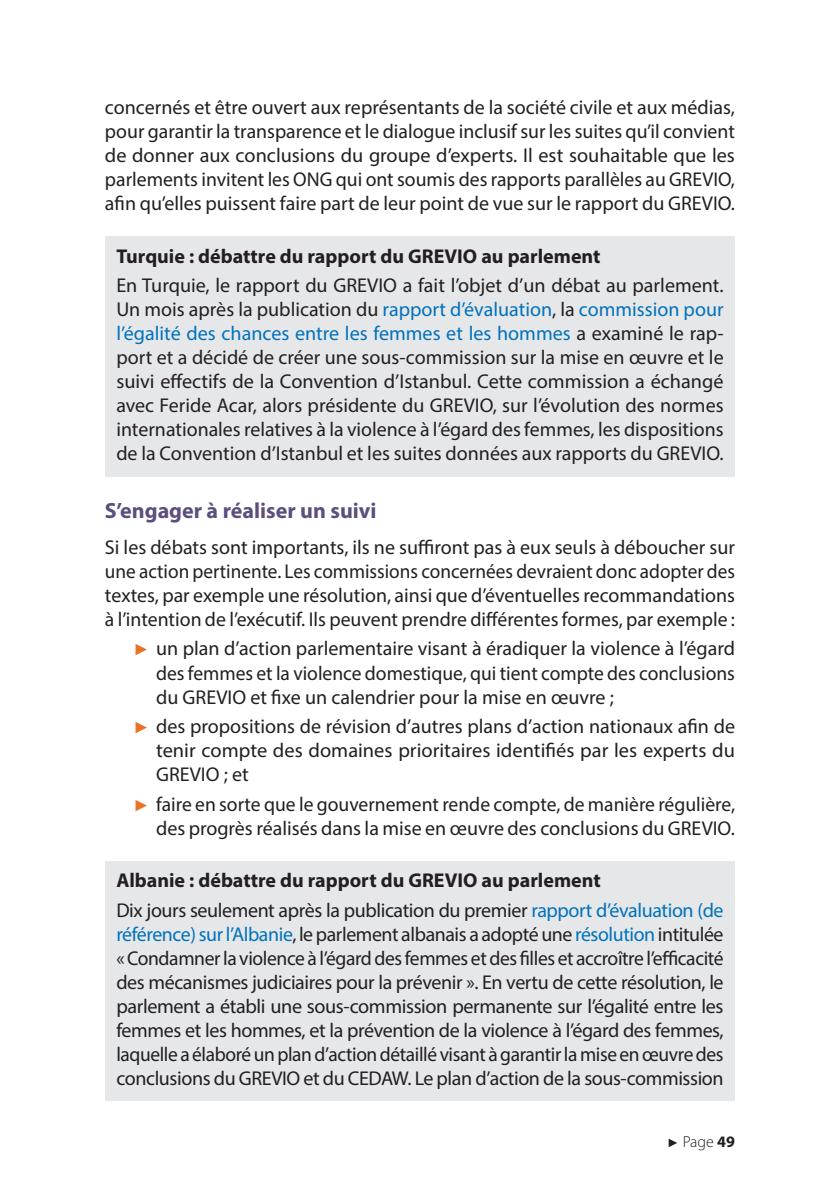
<style>
.page{position:relative;width:840px;height:1191px;background:#fff}
.page>*{position:absolute;margin:0;border:0;box-sizing:border-box;transform-origin:0 0}
.t1{font:700 22px "Myriad Pro";color:#5c4f7e}
.t2{font:20px/24px "Myriad Pro";color:#231f20;text-align:justify}
.t3{font:700 20px/29.6px "Myriad Pro";color:#231f20}
.t4{font:300 16px "Myriad Pro";color:#231f20}
.s1{color:#0072bc}
.s2{font-family:"Arial";font-size:16px;color:#e97324}
.s3{font-weight:400}
.s4{font-weight:400;color:#0072bc}
.s5{font-family:"Arial";font-weight:400;font-size:12px}
.s6{font-weight:700}
</style>
<div class="page">
<div style="left:105px;top:236px;width:629px;height:43px;background:#e6e7e9"></div>
<div style="left:105px;top:266px;width:629px;height:211px;background:#e6e7e9"></div>
<div style="left:105px;top:861px;width:629px;height:42px;background:#e6e7e9"></div>
<div style="left:105px;top:890px;width:629px;height:211px;background:#e6e7e9"></div>
<p class="t2" style="left:105px;top:95px;width:631px">concernés et être ouvert aux représentants de la société civile et aux médias, pour garantir la transparence et le dialogue inclusif sur les suites qu’il convient de donner aux conclusions du groupe d’experts. Il est souhaitable que les parlements invitent les ONG qui ont soumis des rapports parallèles au GREVIO, afin qu’elles puissent faire part de leur point de vue sur le rapport du GREVIO.</p>
<p class="t3" style="left:116px;top:240px;width:485px">Turquie : débattre du rapport du GREVIO au parlement</p>
<p class="t2" style="left:116px;top:273px;width:608px">En Turquie, le rapport du GREVIO a fait l’objet d’un débat au parlement.<br>Un mois après la publication du <span class="s1">rapport d’évaluation</span>, la <span class="s1">commission pour l’égalité des chances entre les femmes et les hommes</span> a examiné le rap&shy;port et a décidé de créer une sous-commission sur la mise en œuvre et le suivi effectifs de la Convention d’Istanbul. Cette commission a échangé avec Feride Acar, alors présidente du GREVIO, sur l’évolution des normes internationales relatives à la violence à l’égard des femmes, les dispositions de la Convention d’Istanbul et les suites données aux rapports du GREVIO.</p>
<p class="t1" style="left:105px;top:496px;width:273px">S’engager à réaliser un suivi</p>
<p class="t2" style="left:105px;top:535px;width:631px">Si les débats sont importants, ils ne suffiront pas à eux seuls à déboucher sur une action pertinente. Les commissions concernées devraient donc adopter des textes, par exemple une résolution, ainsi que d’éventuelles recommandations à l’intention de l’exécutif. Ils peuvent prendre différentes formes, par exemple :</p>
<p class="t2" style="left:156px;top:636px;width:580px;text-indent:-23px"><span class="s2">►</span> un plan d’action parlementaire visant à éradiquer la violence à l’égard des femmes et la violence domestique, qui tient compte des conclusions du GREVIO et fixe un calendrier pour la mise en œuvre ;</p>
<p class="t2" style="left:156px;top:714px;width:580px;text-indent:-23px"><span class="s2">►</span> des propositions de révision d’autres plans d’action nationaux afin de tenir compte des domaines prioritaires identifiés par les experts du GREVIO ; et</p>
<p class="t2" style="left:133px;top:792px;width:603px;text-align:right"><span class="s2">►</span> faire en sorte que le gouvernement rende compte, de manière régulière, des progrès réalisés dans la mise en œuvre des conclusions du GREVIO.</p>
<p class="t3" style="left:116px;top:865px;width:608px">Albanie : débattre du rapport du GREVIO au parlement<br><span class="s3">Dix jours seulement après la publication du premier</span> <span class="s4">rapport d’évaluation (de</span></p>
<p class="t2" style="left:116px;top:922px;width:608px"><span class="s1">référence) sur l’Albanie</span>, le parlement albanais a adopté une <span class="s1">résolution</span> intitulée « Condamner la violence à l’égard des femmes et des filles et accroître l’efficacité des mécanismes judiciaires pour la prévenir ». En vertu de cette résolution, le parlement a établi une sous-commission permanente sur l’égalité entre les femmes et les hommes, et la prévention de la violence à l’égard des femmes, laquelle a élaboré un plan d’action détaillé visant à garantir la mise en œuvre des conclusions du GREVIO et du CEDAW. Le plan d’action de la sous-commission</p>
<p class="t4" style="left:667px;top:1132px;width:69px"><span class="s5">►</span> Page <span class="s6">49</span></p>
</div>
